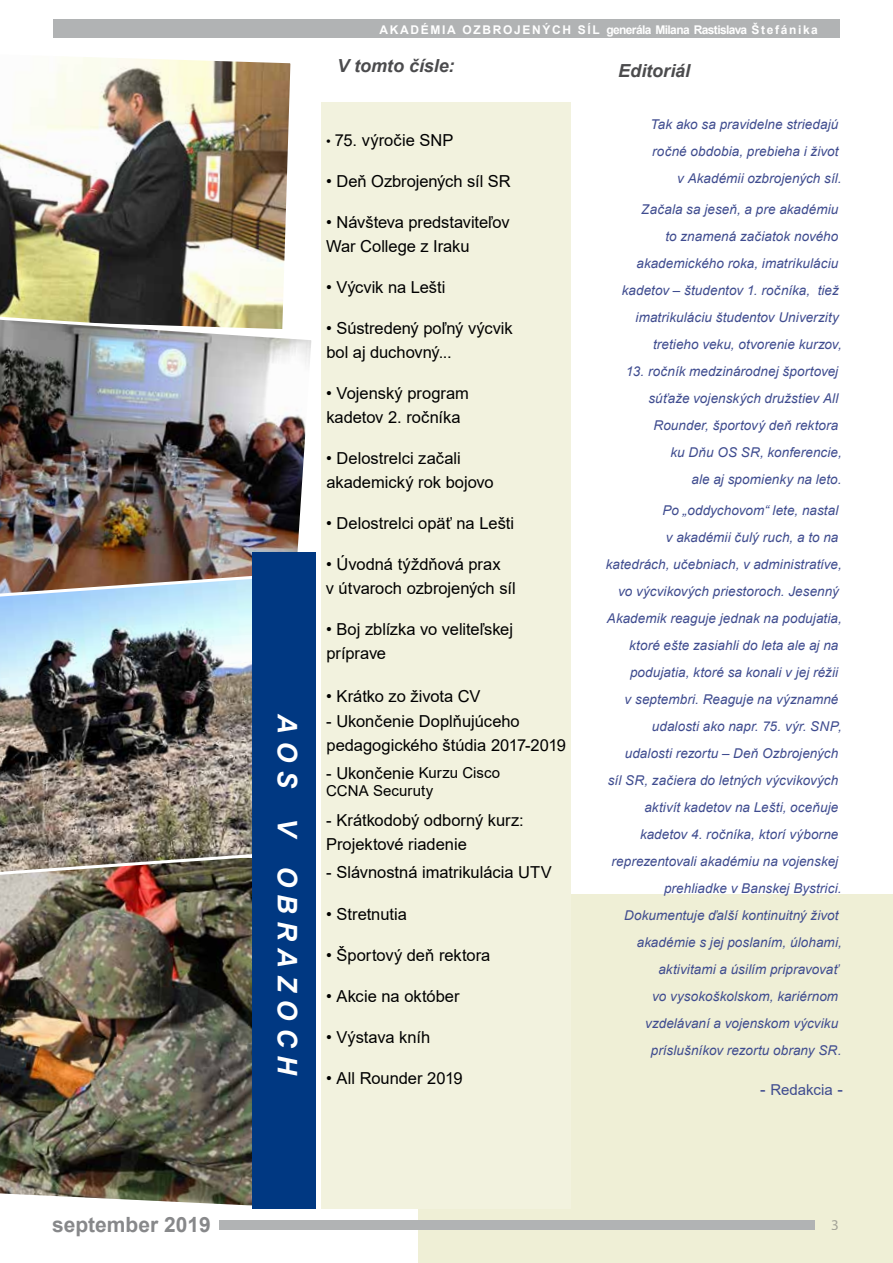
<style>
.page{position:relative;width:893px;height:1263px;background:#fff}
.page>*{position:absolute;margin:0;border:0;box-sizing:border-box;transform-origin:0 0}
.t1{font:italic 700 27px "Arial";color:#fff}
.t2{font:700 21px "Arial";color:#87888a}
.t3{font:italic 700 18px "Arial";color:#4b4b4d}
.t4{font:16.5px/24px "Arial";color:#000}
.t5{font:15px "Arial";letter-spacing:.005em;color:#000}
.t6{font:15px "Arial";color:#3f4c8f}
.t7{font:15px "Myriad Pro";color:#58585a}
.t8{font:italic 13.5px/27px "Arial";letter-spacing:.005em;color:#3f4c8f;text-align:right}
.t9{font:700 12px "Arial";letter-spacing:-.055em;color:#fff}
.s1{font-size:13.5px}
.s2{font-size:15px}
.s3{font-size:16.5px}
</style>
<div class="page">
<div style="left:418px;top:894px;width:475px;height:369px;background:#efefd6"></div>
<div style="left:219px;top:1221px;width:595px;height:9px;background:#b1b3b4"></div>
<div style="left:53px;top:20px;width:787px;height:18px;background:#b1b3b4"></div>
<div style="left:322px;top:102px;width:249px;height:1107px;background:#f2f2de"></div>
<img style="left:0;top:57px;width:291px;height:247px">
<img style="left:0;top:888px;width:252px;height:318px">
<img style="left:0;top:304px;width:316px;height:355px">
<img style="left:0;top:573px;width:252px;height:315px">
<div style="left:252px;top:553px;width:63px;height:656px;background:#003882"></div>
<p class="t9" style="left:380px;top:22px;width:440px">A K A D É M I A O Z B R O J E N Ý C H S Í L generála Milana Rastislava Š t e f á n i k a</p>
<h1 class="t1" style="left:305px;top:714px;width:363px;rotate:90deg">A O S V O B R A Z O C H</h1>
<h3 class="t3" style="left:337px;top:54px;width:119px">V tomto čísle:</h3>
<h3 class="t3" style="left:618px;top:59px;width:73px">Editoriál</h3>
<p class="t4" style="left:326px;top:128px;width:129px"><span class="s1">•</span> 75. výročie SNP</p>
<p class="t4" style="left:326px;top:169px;width:186px">• Deň Ozbrojených síl SR</p>
<p class="t4" style="left:326px;top:210px;width:185px">• Návšteva predstaviteľov<br>War College z Iraku</p>
<p class="t4" style="left:326px;top:275px;width:121px">• Výcvik na Lešti</p>
<p class="t4" style="left:326px;top:316px;width:188px">• Sústredený poľný výcvik bol aj duchovný...</p>
<p class="t4" style="left:326px;top:381px;width:144px">• Vojenský program kadetov 2. ročníka</p>
<p class="t4" style="left:326px;top:446px;width:169px">• Delostrelci začali akademický rok bojovo</p>
<p class="t4" style="left:326px;top:511px;width:190px">• Delostrelci opäť na Lešti</p>
<p class="t4" style="left:326px;top:552px;width:191px">• Úvodná týždňová prax<br>v útvaroch ozbrojených síl</p>
<p class="t4" style="left:326px;top:617px;width:188px">• Boj zblízka vo veliteľskej príprave</p>
<p class="t4" style="left:326px;top:684px;width:156px">• Krátko zo života CV</p>
<p class="t4" style="left:326px;top:709px;width:241px">- Ukončenie Doplňujúceho pedagogického štúdia 2017-2019</p>
<p class="t4" style="left:326px;top:761px;width:175px">- Ukončenie <span class="s2">Kurzu Cisco</span></p>
<p class="t5" style="left:326px;top:780px;width:109px">CCNA Securuty</p>
<p class="t4" style="left:326px;top:808px;width:199px">- Krátkodobý odborný kurz:<br>Projektové riadenie</p>
<p class="t4" style="left:326px;top:860px;width:227px">- Slávnostná imatrikulácia UTV</p>
<p class="t4" style="left:326px;top:902px;width:82px">• Stretnutia</p>
<p class="t4" style="left:326px;top:943px;width:166px">• Športový deň rektora</p>
<p class="t4" style="left:326px;top:984px;width:135px">• Akcie na október</p>
<p class="t4" style="left:326px;top:1025px;width:105px">• Výstava kníh</p>
<p class="t4" style="left:326px;top:1066px;width:138px">• All Rounder 2019</p>
<p class="t8" style="left:651px;top:111px;width:192px">Tak ako sa pravidelne striedajú ročné obdobia, prebieha i život v Akadémii ozbrojených síl.</p>
<p class="t8" style="left:622px;top:196px;width:222px">Začala sa jeseň, a pre akadémiu<br>to znamená začiatok nového akademického roka, imatrikuláciu kadetov – študentov 1. ročníka, tiež imatrikuláciu študentov Univerzity tretieho veku, otvorenie kurzov,</p>
<p class="t8" style="left:626px;top:358px;width:218px">13. ročník medzinárodnej športovej súťaže vojenských družstiev All<br>Rounder, športový deň rektora<br>ku Dňu OS SR, konferencie,<br>ale aj spomienky na leto.</p>
<p class="t8" style="left:606px;top:497px;width:238px">Po „oddychovom“ lete, nastal<br>v akadémii čulý ruch, a to na katedrách, učebniach, v administratíve, vo výcvikových priestoroch. Jesenný Akademik reaguje jednak na podujatia, ktoré ešte zasiahli do leta ale aj na podujatia, ktoré sa konali v jej réžii<br>v septembri. Reaguje na významné udalosti ako napr. 75. výr. SNP, udalosti rezortu – Deň Ozbrojených<br>síl SR, začiera do letných výcvikových aktivít kadetov na Lešti, oceňuje kadetov 4. ročníka, ktorí výborne reprezentovali akadémiu na vojenskej prehliadke v Banskej Bystrici.<br>Dokumentuje ďalší kontinuitný život akadémie s jej poslaním, úlohami, aktivitami a úsilím pripravovať<br>vo vysokoškolskom, kariérnom vzdelávaní a vojenskom výcviku príslušníkov rezortu obrany SR.</p>
<p class="t6" style="left:760px;top:1079px;width:84px"><span class="s3">-</span> Redakcia <span class="s3">-</span></p>
<h2 class="t2" style="left:52px;top:1209px;width:160px">september 2019</h2>
<p class="t7" style="left:831px;top:1215px;width:9px">3</p>
</div>
